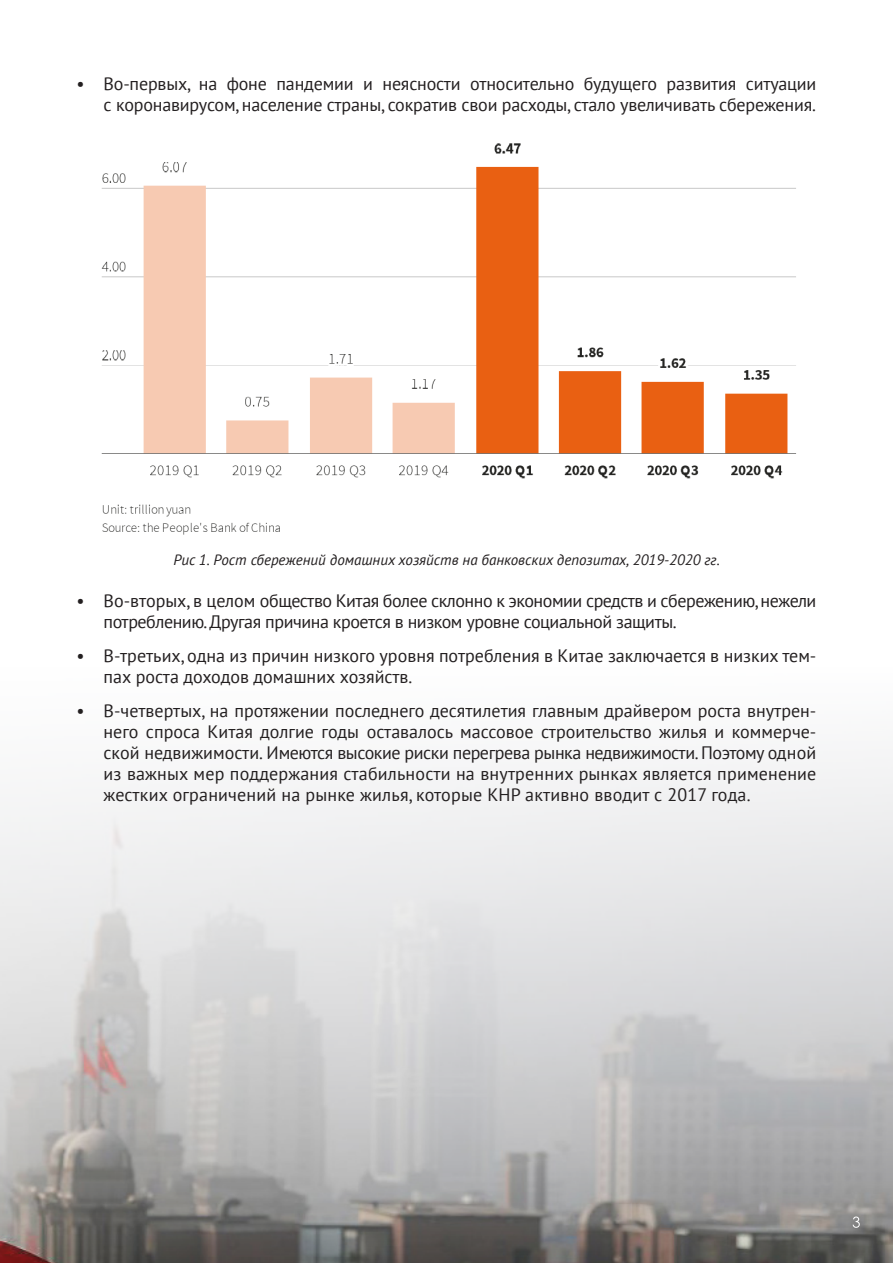
<style>
.page{position:relative;width:893px;height:1263px;background:#fff}
.page>*{position:absolute;margin:0;border:0;box-sizing:border-box;transform-origin:0 0}
.t1{font:18px/21px "PT Sans";letter-spacing:-.01em;color:#231f20}
.основной_текст{font:italic 15px "PT Sans";color:#231f20}
.t2{font:15px "Century Gothic";color:#fff}
</style>
<div class="page">
<img style="left:0;top:757px;width:893px;height:506px">
<img style="left:101px;top:143px;width:695px;height:392px">
<p class="t1" style="left:77px;top:73px;width:741px;text-align:right">• Во-первых, на фоне пандемии и неясности относительно будущего развития ситуации с коронавирусом, население страны, сократив свои расходы, стало увеличивать сбережения.</p>
<p class="основной_текст" style="left:173px;top:550px;width:548px">Рис 1. Рост сбережений домашних хозяйств на банковских депозитах, 2019-2020 гг.</p>
<p class="t1" style="left:104px;top:590px;width:714px;text-indent:-27px">• Во-вторых, в целом общество Китая более склонно к экономии средств и сбережению, нежели потреблению. Другая причина кроется в низком уровне социальной защиты.</p>
<p class="t1" style="left:104px;top:645px;width:714px;text-indent:-27px">• В-третьих, одна из причин низкого уровня потребления в Китае заключается в низких тем&shy;пах роста доходов домашних хозяйств.</p>
<p class="t1" style="left:104px;top:699px;width:714px;text-align:justify;text-indent:-27px">• В-четвертых, на протяжении последнего десятилетия главным драйвером роста внутрен&shy;него спроса Китая долгие годы оставалось массовое строительство жилья и коммерче&shy;ской недвижимости. Имеются высокие риски перегрева рынка недвижимости. Поэтому одной из важных мер поддержания стабильности на внутренних рынках является применение жестких ограничений на рынке жилья, которые КНР активно вводит с 2017 года.</p>
<p class="t2" style="left:852px;top:1212px;width:10px">3</p>
</div>
